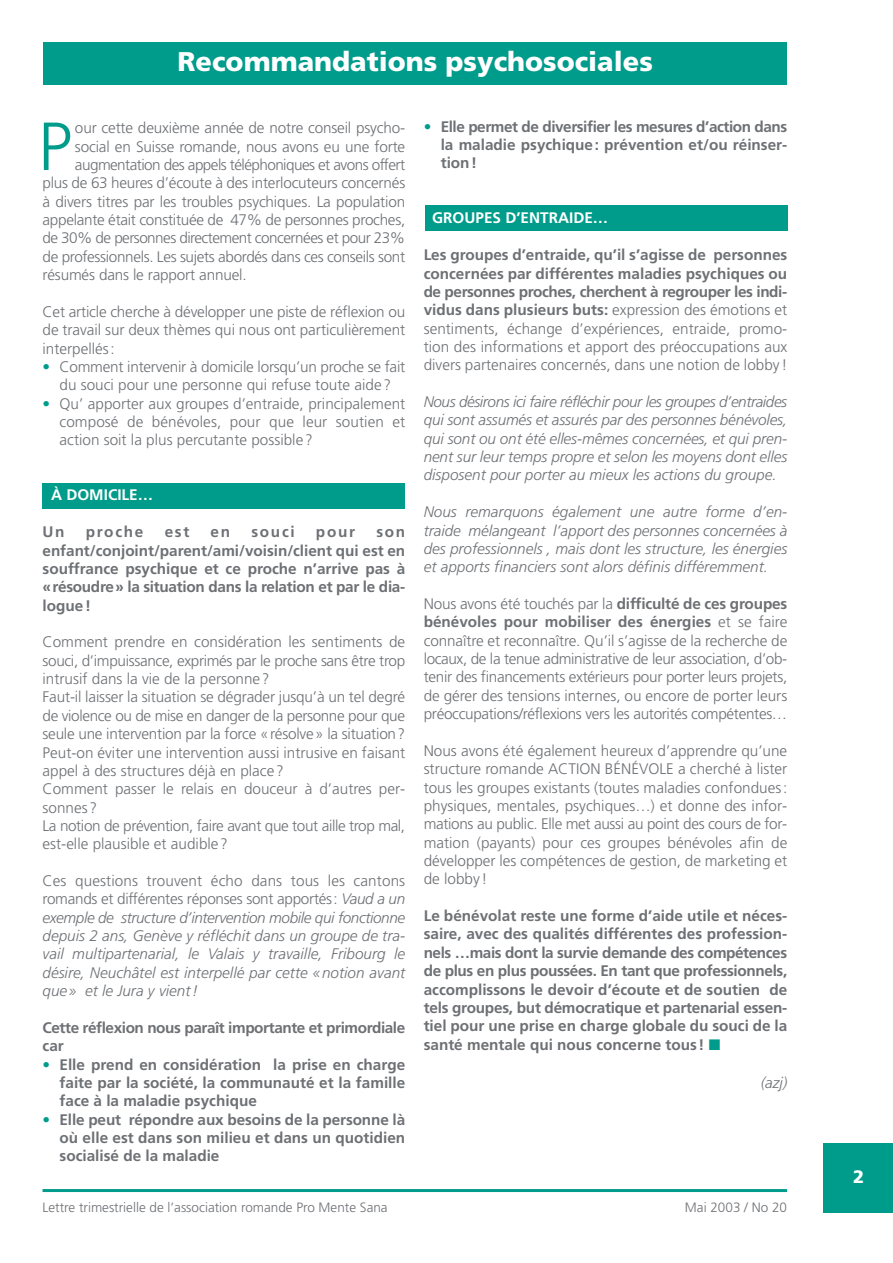
<style>
.page{position:relative;width:893px;height:1263px;background:#fff}
.page>*{position:absolute;margin:0;border:0;box-sizing:border-box;transform-origin:0 0}
.t1{font:300 67.95px "Frutiger";color:#009c8b}
.t2{font:900 27px "Frutiger";color:#fff}
.t3{font:900 18px "Frutiger";color:#fff}
.t4{font:300 15.3px/18.3px "Frutiger";letter-spacing:-.01em;color:#6d7074;text-align:justify}
.t5{font:700 15.3px/18.3px "Frutiger";color:#6d7074;text-align:justify}
.t6{font:italic 300 15.3px/18.3px "Frutiger";color:#6d7074;text-align:justify}
.t7{font:300 15.3px "Frutiger";letter-spacing:-.035em;color:#6d7074}
.t8{font:700 15.3px/18.3px "Frutiger";letter-spacing:-.025em;color:#6d7074}
.t9{font:700 15.3px "Frutiger";color:#fff}
.t10{font:300 13.5px "Frutiger";color:#6d7074}
.s1{color:#009c8b}
.s2{font-style:normal}
.s3{font-weight:700}
</style>
<div class="page">
<div style="left:425px;top:205px;width:362px;height:26px;background:#009c8b"></div>
<div style="left:43px;top:483px;width:362px;height:26px;background:#009c8b"></div>
<hr style="left:43px;top:1189px;width:744px;height:3px;background:#009c8b">
<div style="left:823px;top:1143px;width:69px;height:69px;background:#009c8b"></div>
<div style="left:44px;top:43px;width:743px;height:42px;background:#009c8b"></div>
<h2 class="t2" style="left:178px;top:51px;width:476px">Recommandations psychosociales</h2>
<h1 class="t1" style="left:38px;top:119px;width:35px">P</h1>
<p class="t4" style="left:75px;top:120px;width:332px">our cette deuxième année de notre conseil psycho-</p>
<p class="t4" style="left:75px;top:138px;width:332px">social en Suisse romande, nous avons eu une forte</p>
<p class="t7" style="left:75px;top:159px;width:332px">augmentation des appels téléphoniques et avons offert</p>
<p class="t4" style="left:43px;top:175px;width:364px">plus de 63 heures d’écoute à des interlocuteurs concernés</p>
<p class="t4" style="left:43px;top:193px;width:364px">à divers titres par les troubles psychiques. La population</p>
<p class="t4" style="left:43px;top:212px;width:364px">appelante était constituée de 47% de personnes proches,</p>
<p class="t7" style="left:43px;top:232px;width:364px">de 30% de personnes directement concernées et pour 23%</p>
<p class="t4" style="left:43px;top:249px;width:364px">de professionnels. Les sujets abordés dans ces conseils sont</p>
<p class="t4" style="left:43px;top:267px;width:206px">résumés dans le rapport annuel.</p>
<p class="t4" style="left:43px;top:304px;width:364px">Cet article cherche à développer une piste de réflexion ou de travail sur deux thèmes qui nous ont particulièrement interpellés:</p>
<p class="t4" style="left:43px;top:359px;width:364px;text-align:center"><span class="s1">•</span> Comment intervenir à domicile lorsqu’un proche se fait du souci pour une personne qui refuse toute aide?</p>
<p class="t4" style="left:60px;top:395px;width:347px;text-indent:-17px"><span class="s1">•</span> Qu’ apporter aux groupes d’entraide, principalement composé de bénévoles, pour que leur soutien et action soit la plus percutante possible?</p>
<p class="t9" style="left:51px;top:489px;width:103px">À DOMICILE…</p>
<p class="t5" style="left:43px;top:524px;width:24px">Un</p>
<p class="t5" style="left:86px;top:524px;width:59px">proche</p>
<p class="t5" style="left:165px;top:524px;width:26px">est</p>
<p class="t5" style="left:210px;top:524px;width:21px">en</p>
<p class="t5" style="left:251px;top:524px;width:45px">souci</p>
<p class="t5" style="left:316px;top:524px;width:41px">pour</p>
<p class="t5" style="left:43px;top:524px;width:364px;text-indent:334px">son enfant/conjoint/parent/ami/voisin/client qui est en souffrance psychique et ce proche n’arrive pas à «résoudre» la situation dans la relation et par le dia&shy;logue!</p>
<p class="t4" style="left:43px;top:634px;width:364px;text-align:left">Comment prendre en considération les sentiments de souci, d’impuissance, exprimés par le proche sans être trop intrusif dans la vie de la personne?<br>Faut-il laisser la situation se dégrader jusqu’à un tel degré de violence ou de mise en danger de la personne pour que seule une intervention par la force «résolve» la situation?<br>Peut-on éviter une intervention aussi intrusive en faisant appel à des structures déjà en place?<br>Comment passer le relais en douceur à d’autres per&shy;sonnes?<br>La notion de prévention, faire avant que tout aille trop mal, est-elle plausible et audible?</p>
<p class="t6" style="left:43px;top:873px;width:364px"><span class="s2">Ces questions trouvent écho dans tous les cantons romands et différentes réponses sont apportés:</span> Vaud a un exemple de structure d’intervention mobile qui fonctionne depuis 2 ans, Genève y réfléchit dans un groupe de tra&shy;vail multipartenarial, le Valais y travaille, Fribourg le désire, Neuchâtel est interpellé par cette «notion avant que» et le Jura y vient!</p>
<p class="t8" style="left:43px;top:1020px;width:364px">Cette réflexion nous paraît importante et primordiale car</p>
<p class="t5" style="left:60px;top:1056px;width:347px;text-indent:-17px"><span class="s1">•</span> Elle prend en considération la prise en charge faite par la société, la communauté et la famille face à la maladie psychique</p>
<p class="t5" style="left:60px;top:1111px;width:347px;text-indent:-17px"><span class="s1">•</span> Elle peut répondre aux besoins de la personne là où elle est dans son milieu et dans un quotidien socialisé de la maladie</p>
<p class="t5" style="left:440px;top:118px;width:348px;text-indent:-17px"><span class="s1">•</span> Elle permet de diversifier les mesures d’action dans la maladie psychique: prévention et/ou réinser&shy;tion!</p>
<p class="t9" style="left:432px;top:212px;width:177px">GROUPES D’ENTRAIDE…</p>
<p class="t4" style="left:423px;top:247px;width:365px"><span class="s3">Les groupes d’entraide, qu’il s’agisse de personnes concernées par différentes maladies psychiques ou de personnes proches, cherchent à regrouper les indi&shy;vidus dans plusieurs buts:</span> expression des émotions et sentiments, échange d’expériences, entraide, promo&shy;tion des informations et apport des préoccupations aux divers partenaires concernés, dans une notion de lobby!</p>
<p class="t6" style="left:423px;top:394px;width:365px">Nous désirons ici faire réfléchir pour les groupes d’entraides qui sont assumés et assurés par des personnes bénévoles, qui sont ou ont été elles-mêmes concernées, et qui pren&shy;nent sur leur temps propre et selon les moyens dont elles disposent pour porter au mieux les actions du groupe.</p>
<p class="t6" style="left:423px;top:504px;width:365px">Nous remarquons également une autre forme d’en&shy;traide mélangeant l’apport des personnes concernées à des professionnels , mais dont les structure, les énergies et apports financiers sont alors définis différemment.</p>
<p class="t4" style="left:423px;top:596px;width:365px">Nous avons été touchés par la <span class="s3">difficulté de ces groupes bénévoles pour mobiliser des énergies</span> et se faire connaître et reconnaître. Qu’il s’agisse de la recherche de locaux, de la tenue administrative de leur association, d’ob&shy;tenir des financements extérieurs pour porter leurs projets, de gérer des tensions internes, ou encore de porter leurs préoccupations/réflexions vers les autorités compétentes…</p>
<p class="t4" style="left:423px;top:743px;width:365px">Nous avons été également heureux d’apprendre qu’une structure romande ACTION BÉNÉVOLE a cherché à lister tous les groupes existants (toutes maladies confondues: physiques, mentales, psychiques…) et donne des infor&shy;mations au public. Elle met aussi au point des cours de for&shy;mation (payants) pour ces groupes bénévoles afin de développer les compétences de gestion, de marketing et de lobby!</p>
<p class="t5" style="left:423px;top:908px;width:365px">Le bénévolat reste une forme d’aide utile et néces&shy;saire, avec des qualités différentes des profession&shy;nels …mais dont la survie demande des compétences de plus en plus poussées. En tant que professionnels, accomplissons le devoir d’écoute et de soutien de tels groupes, but démocratique et partenarial essen&shy;tiel pour une prise en charge globale du souci de la santé mentale qui nous concerne tous! <span class="s1">■</span></p>
<p class="t6" style="left:761px;top:1075px;width:28px">(azj)</p>
<p class="t10" style="left:43px;top:1202px;width:346px">Lettre trimestrielle de l’association romande Pro Mente Sana</p>
<p class="t10" style="left:685px;top:1202px;width:104px">Mai 2003 / No 20</p>
<p class="t3" style="left:853px;top:1169px;width:13px">2</p>
</div>
